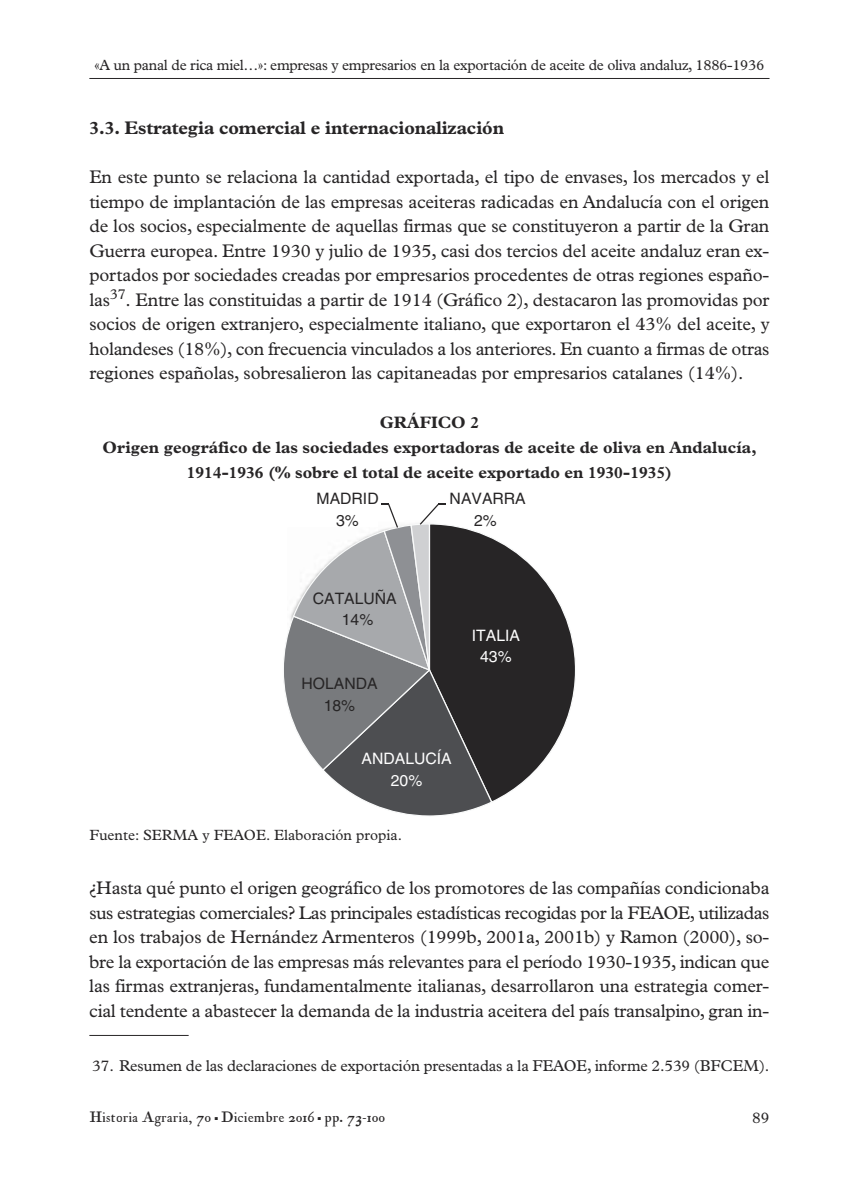
<style>
.page{position:relative;width:844px;height:1191px;background:#fff}
.page>*{position:absolute;margin:0;border:0;box-sizing:border-box;transform-origin:0 0}
.t1{font:18.38px/24.5px "Plantin";letter-spacing:-.01em;color:#272526;text-align:justify}
.t2{font:700 18.38px "Plantin";letter-spacing:-.01em;color:#272526}
.t3{font:700 16.62px/24.5px "Plantin";color:#272526;text-align:center}
.t4{font:15.75px "Plantin";letter-spacing:-.01em;color:#272526}
.t5{font:15.75px "Ibarra";color:#272526}
.t6{font:15.75px/21.3px "Helvetica";color:#272526;text-align:center}
.t7{font:15.75px/21.3px "Helvetica";color:#fefefe;text-align:center}
.t8{font:14.88px "Plantin";letter-spacing:-.02em;color:#272526}
.t9{font:14.88px "Plantin";color:#272526}
</style>
<div class="page">
<svg style="left:492px;top:538px;width:84px;height:264px;fill:#272526"></svg>
<svg style="left:283px;top:504px;width:209px;height:312px"></svg>
<hr style="left:89px;top:78px;width:680px;height:1px;background:#272526">
<hr style="left:89px;top:1035px;width:100px;height:1px;background:#272526">
<p class="t8" style="left:94px;top:59px;width:671px">«A un panal de rica miel…»: empresas y empresarios en la exportación de aceite de oliva andaluz, 1886-1936</p>
<p class="t2" style="left:89px;top:122px;width:416px">3.3. Estrategia comercial e internacionalización</p>
<p class="t1" style="left:89px;top:167px;width:681px">En este punto se relaciona la cantidad exportada, el tipo de envases, los mercados y el tiempo de implantación de las empresas aceiteras radicadas en Andalucía con el origen de los socios, especialmente de aquellas firmas que se constituyeron a partir de la Gran Guerra europea. Entre 1930 y julio de 1935, casi dos tercios del aceite andaluz eran ex&shy;portados por sociedades creadas por empresarios procedentes de otras regiones españo&shy;las<sup>37</sup>. Entre las constituidas a partir de 1914 (Gráfico 2), destacaron las promovidas por socios de origen extranjero, especialmente italiano, que exportaron el 43% del aceite, y holandeses (18%), con frecuencia vinculados a los anteriores. En cuanto a firmas de otras regiones españolas, sobresalieron las capitaneadas por empresarios catalanes (14%).</p>
<p class="t3" style="left:102px;top:412px;width:655px">GRÁFICO 2<br>Origen geográfico de las sociedades exportadoras de aceite de oliva en Andalucía,<br>1914-1936 (% sobre el total de aceite exportado en 1930-1935)</p>
<p class="t6" style="left:316px;top:489px;width:64px">MADRID<br>3%</p>
<p class="t6" style="left:449px;top:489px;width:78px">NAVARRA<br>2%</p>
<p class="t6" style="left:313px;top:589px;width:85px">CATALUÑA<br>14%</p>
<p class="t6" style="left:301px;top:674px;width:78px">HOLANDA<br>18%</p>
<p class="t7" style="left:361px;top:749px;width:92px">ANDALUCÍA<br>20%</p>
<p class="t7" style="left:472px;top:626px;width:50px">ITALIA<br>43%</p>
<p class="t9" style="left:89px;top:829px;width:314px">Fuente: SERMA y FEAOE. Elaboración propia.</p>
<p class="t1" style="left:89px;top:877px;width:681px">¿Hasta qué punto el origen geográfico de los promotores de las compañías condicionaba sus estrategias comerciales? Las principales estadísticas recogidas por la FEAOE, utilizadas en los trabajos de Hernández Armenteros (1999b, 2001a, 2001b) y Ramon (2000), so&shy;bre la exportación de las empresas más relevantes para el período 1930-1935, indican que las firmas extranjeras, fundamentalmente italianas, desarrollaron una estrategia comer&shy;cial tendente a abastecer la demanda de la industria aceitera del país transalpino, gran in-</p>
<p class="t4" style="left:92px;top:1060px;width:678px">37. Resumen de las declaraciones de exportación presentadas a la FEAOE, informe 2.539 (BFCEM).</p>
<p class="t5" style="left:89px;top:1109px;width:297px">Historia Agraria, 70 ■ Diciembre 2016 ■ pp. 73-100</p>
<p class="t4" style="left:752px;top:1112px;width:19px">89</p>
</div>
